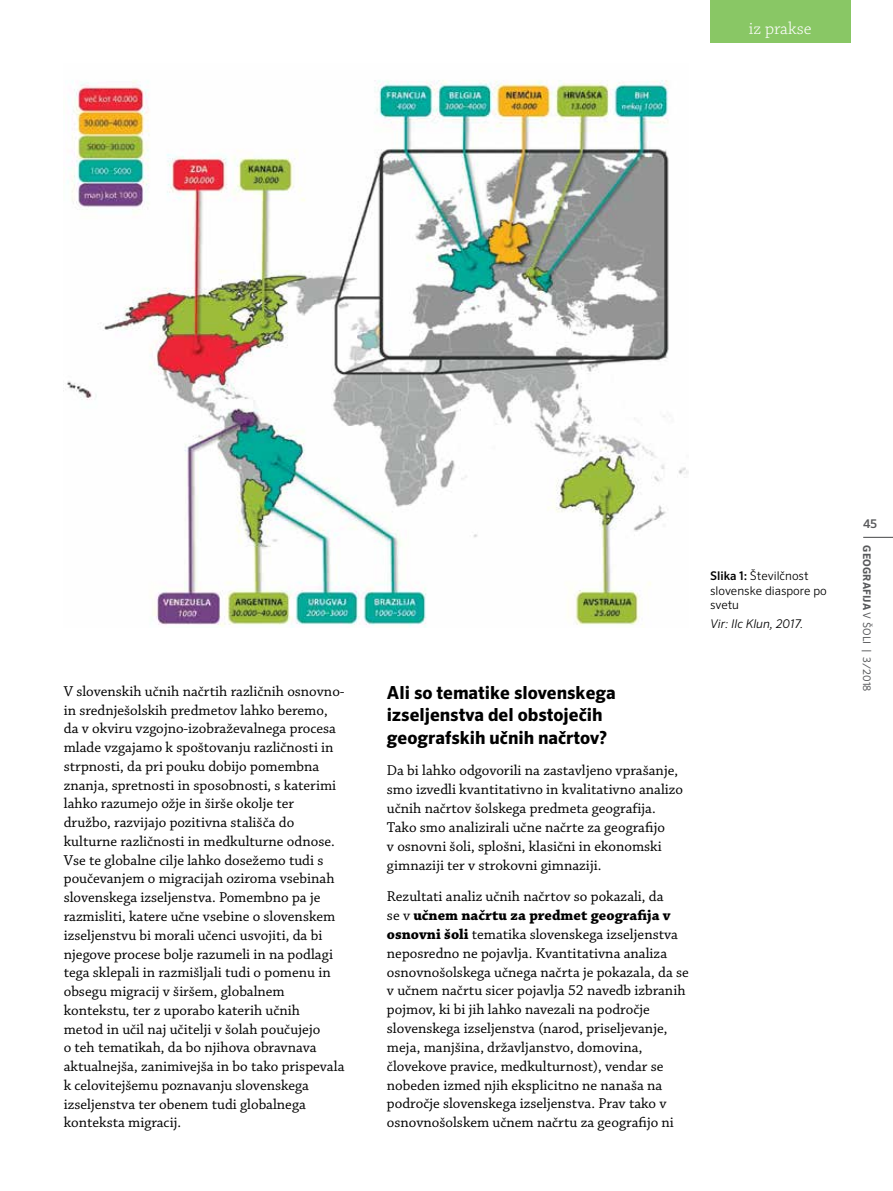
<style>
.page{position:relative;width:893px;height:1191px;background:#fff}
.page>*{position:absolute;margin:0;border:0;box-sizing:border-box;transform-origin:0 0}
.t1{font:700 18px/22.5px "Sero Pro";color:#000}
.t2{font:300 18px "Chaparral Pro";color:#fff}
.t3{font:15px/18.8px "Chaparral Pro";color:#000}
.t4{font:300 12px/14.4px "Sero Pro";color:#000}
.t5{font:italic 300 12px "Sero Pro";color:#000}
.t6{font:500 12px "Sero Pro";color:#58595b}
.t7{font:10.5px "Sero Pro";letter-spacing:.005em;color:#58595b}
.s1{font-weight:700}
.s2{font-weight:500}
</style>
<div class="page">
<img style="left:65px;top:80px;width:624px;height:548px">
<hr style="left:863px;top:537px;width:30px;height:1px;background:#58595b">
<div style="left:710px;top:0;width:140px;height:43px;background:#89c765"></div>
<p class="t2" style="left:749px;top:18px;width:64px">iz prakse</p>
<p class="t3" style="left:64px;top:682px;width:282px">V slovenskih učnih načrtih različnih osnovno&shy;in srednješolskih predmetov lahko beremo, da v okviru vzgojno-izobraževalnega procesa mlade vzgajamo k spoštovanju različnosti in strpnosti, da pri pouku dobijo pomembna znanja, spretnosti in sposobnosti, s katerimi lahko razumejo ožje in širše okolje ter družbo, razvijajo pozitivna stališča do kulturne različnosti in medkulturne odnose.<br>Vse te globalne cilje lahko dosežemo tudi s poučevanjem o migracijah oziroma vsebinah slovenskega izseljenstva. Pomembno pa je razmisliti, katere učne vsebine o slovenskem izseljenstvu bi morali učenci usvojiti, da bi njegove procese bolje razumeli in na podlagi tega sklepali in razmišljali tudi o pomenu in obsegu migracij v širšem, globalnem kontekstu, ter z uporabo katerih učnih<br>metod in učil naj učitelji v šolah poučujejo<br>o teh tematikah, da bo njihova obravnava aktualnejša, zanimivejša in bo tako prispevala k celovitejšemu poznavanju slovenskega izseljenstva ter obenem tudi globalnega konteksta migracij.</p>
<p class="t1" style="left:387px;top:681px;width:230px">Ali so tematike slovenskega izseljenstva del obstoječih geografskih učnih načrtov?</p>
<p class="t3" style="left:387px;top:761px;width:298px">Da bi lahko odgovorili na zastavljeno vprašanje, smo izvedli kvantitativno in kvalitativno analizo učnih načrtov šolskega predmeta geografija.<br>Tako smo analizirali učne načrte za geografijo<br>v osnovni šoli, splošni, klasični in ekonomski gimnaziji ter v strokovni gimnaziji.</p>
<p class="t3" style="left:387px;top:887px;width:303px">Rezultati analiz učnih načrtov so pokazali, da<br>se v <span class="s1">učnem načrtu za predmet geografija v osnovni šoli</span> tematika slovenskega izseljenstva neposredno ne pojavlja. Kvantitativna analiza osnovnošolskega učnega načrta je pokazala, da se v učnem načrtu sicer pojavlja 52 navedb izbranih pojmov, ki bi jih lahko navezali na področje slovenskega izseljenstva (narod, priseljevanje, meja, manjšina, državljanstvo, domovina, človekove pravice, medkulturnost), vendar se nobeden izmed njih eksplicitno ne nanaša na področje slovenskega izseljenstva. Prav tako v osnovnošolskem učnem načrtu za geografijo ni</p>
<p class="t4" style="left:710px;top:569px;width:118px"><span class="s2">Slika 1:</span> Številčnost slovenske diaspore po svetu</p>
<p class="t5" style="left:710px;top:616px;width:95px">Vir: Ilc Klun, 2017.</p>
<p class="t6" style="left:863px;top:516px;width:15px">45</p>
<p class="t7" style="left:873px;top:545px;width:147px;rotate:90deg"><span class="s1">Geografija</span> v šoli | 3/2018</p>
</div>
